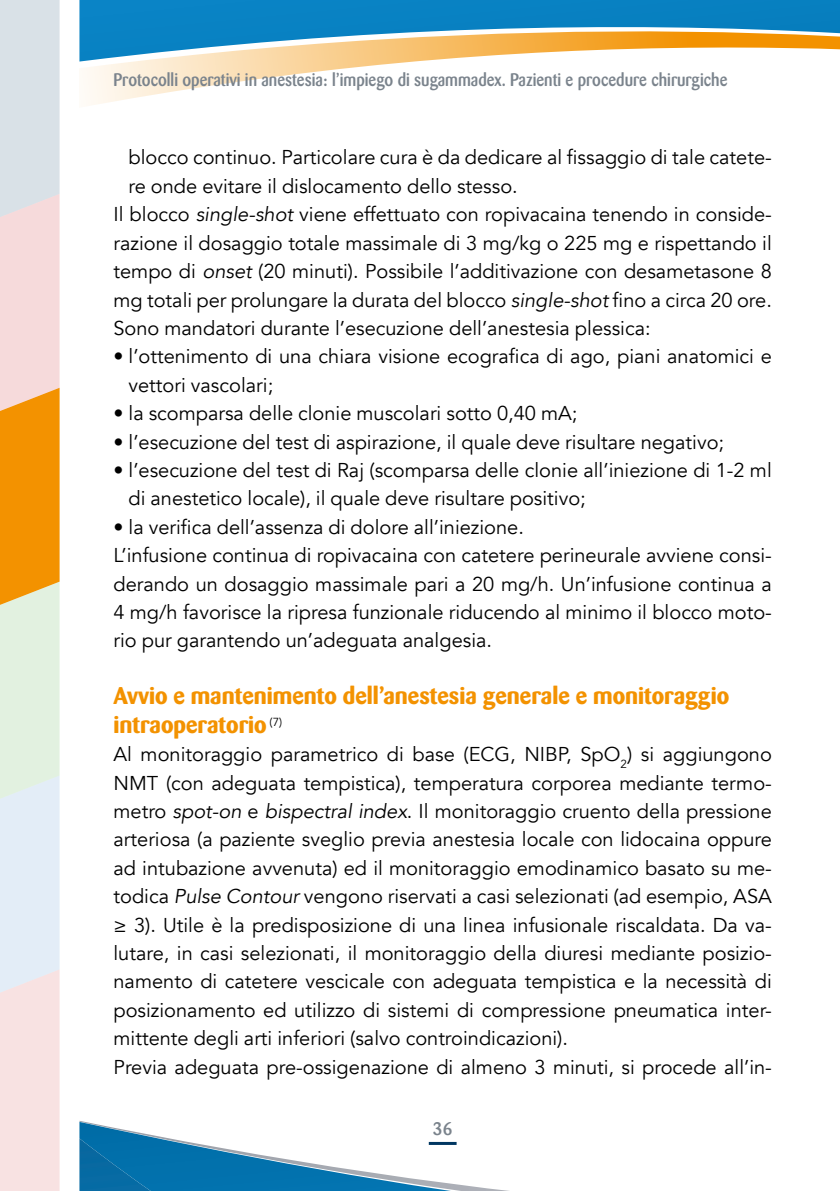
<style>
.page{position:relative;width:840px;height:1191px;background:#fff}
.page>*{position:absolute;margin:0;border:0;box-sizing:border-box;transform-origin:0 0}
.t1{font:700 24px/28.4px "Barmeno BQ";color:#f39200}
.t2{font:20px/28.4px "Avenir";color:#000}
.t3{font:500 18px "Barmeno";color:#7a838c;scale:.9 1}
.t4{font:500 18px "Barmeno";color:#7a838c}
.s1{font-style:italic}
</style>
<div class="page">
<svg style="left:79px;top:1121px;width:430px;height:70px"></svg>
<img style="left:79px;top:1138px;width:96px;height:53px">
<hr style="left:428px;top:1142px;width:28px;height:3px;background:#003761">
<svg style="left:84px;top:62px;width:324px;height:43px"></svg>
<svg style="left:79px;top:0;width:760px;height:62px"></svg>
<svg style="left:0;top:0;width:60px;height:1191px;background:#ead8c0"></svg>
<p class="t3" style="left:113px;top:69px;width:683px">Protocolli operativi in anestesia: l’impiego di sugammadex. Pazienti e procedure chirurgiche</p>
<p class="t2" style="left:128px;top:144px;width:644px">blocco continuo. Particolare cura è da dedicare al fissaggio di tale catete-</p>
<p class="t2" style="left:128px;top:172px;width:390px">re onde evitare il dislocamento dello stesso.</p>
<p class="t2" style="left:113px;top:201px;width:659px">Il blocco <span class="s1">single-shot</span> viene effettuato con ropivacaina tenendo in conside-</p>
<p class="t2" style="left:113px;top:229px;width:659px">razione il dosaggio totale massimale di 3 mg/kg o 225 mg e rispettando il</p>
<p class="t2" style="left:113px;top:257px;width:659px">tempo di <span class="s1">onset</span> (20 minuti). Possibile l’additivazione con desametasone 8</p>
<p class="t2" style="left:113px;top:286px;width:659px">mg totali per prolungare la durata del blocco <span class="s1">single-shot</span> fino a circa 20 ore.</p>
<p class="t2" style="left:113px;top:314px;width:538px">Sono mandatori durante l’esecuzione dell’anestesia plessica:</p>
<p class="t2" style="left:128px;top:343px;width:644px;text-indent:-15px">• l’ottenimento di una chiara visione ecografica di ago, piani anatomici e vettori vascolari;</p>
<p class="t2" style="left:113px;top:399px;width:465px">• la scomparsa delle clonie muscolari sotto 0,40 mA;</p>
<p class="t2" style="left:113px;top:428px;width:611px">• l’esecuzione del test di aspirazione, il quale deve risultare negativo;</p>
<p class="t2" style="left:128px;top:456px;width:644px;text-indent:-15px">• l’esecuzione del test di Raj (scomparsa delle clonie all’iniezione di 1-2 ml di anestetico locale), il quale deve risultare positivo;</p>
<p class="t2" style="left:113px;top:513px;width:659px">• la verifica dell’assenza di dolore all’iniezione.<br>L’infusione continua di ropivacaina con catetere perineurale avviene consi&shy;derando un dosaggio massimale pari a 20 mg/h. Un’infusione continua a 4 mg/h favorisce la ripresa funzionale riducendo al minimo il blocco moto&shy;rio pur garantendo un’adeguata analgesia.</p>
<p class="t1" style="left:113px;top:681px;width:617px">Avvio e mantenimento dell’anestesia generale e monitoraggio intraoperatorio <sup>(7)</sup></p>
<p class="t2" style="left:113px;top:740px;width:659px">Al monitoraggio parametrico di base (ECG, NIBP, SpO<sub>2</sub>) si aggiungono NMT (con adeguata tempistica), temperatura corporea mediante termo&shy;metro <span class="s1">spot-on</span> e <span class="s1">bispectral index</span>. Il monitoraggio cruento della pressione arteriosa (a paziente sveglio previa anestesia locale con lidocaina oppure ad intubazione avvenuta) ed il monitoraggio emodinamico basato su me&shy;todica <span class="s1">Pulse Contour</span> vengono riservati a casi selezionati (ad esempio, ASA ≥ 3). Utile è la predisposizione di una linea infusionale riscaldata. Da va&shy;lutare, in casi selezionati, il monitoraggio della diuresi mediante posizio&shy;namento di catetere vescicale con adeguata tempistica e la necessità di posizionamento ed utilizzo di sistemi di compressione pneumatica inter&shy;mittente degli arti inferiori (salvo controindicazioni).<br>Previa adeguata pre-ossigenazione di almeno 3 minuti, si procede all’in-</p>
<p class="t4" style="left:432px;top:1118px;width:21px">36</p>
</div>
